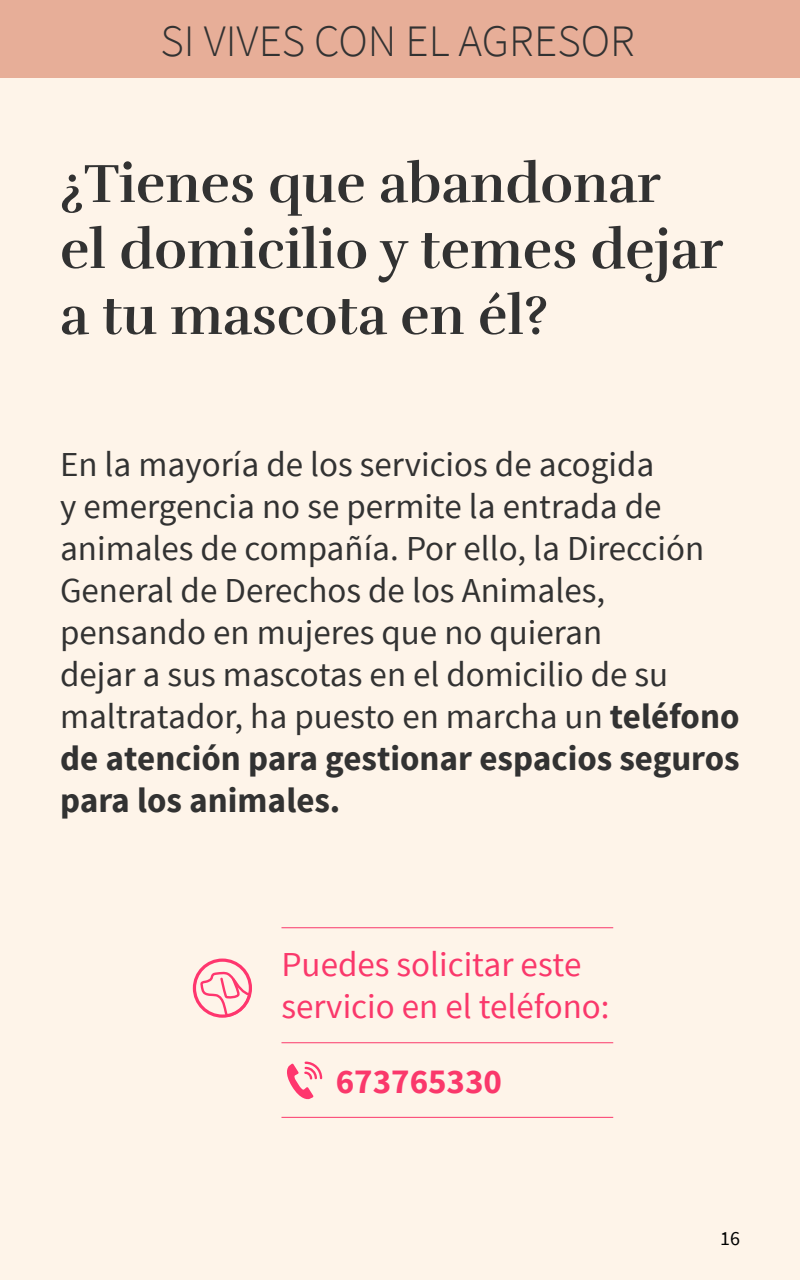
<style>
.page{position:relative;width:800px;height:1280px;background:#fef4e9}
.page>*{position:absolute;margin:0;border:0;box-sizing:border-box;transform-origin:0 0}
._02_pregunta{font:700 55px/66px "Rufina";color:#323232}
.t1{font:300 45px "Source Sans Pro";color:#323232}
._00_txt{font:35px/42px "Source Sans Pro";color:#323232}
._00_txt-2{font:35px/42px "Source Sans Pro";color:#fa386b}
._00_txt-3{font:700 35px "Source Sans Pro";color:#fa386b}
.t2{font:20px "Source Sans Pro";color:#000}
.s1{font-weight:700}
</style>
<div class="page">
<div style="left:0;top:0;width:800px;height:78px;background:#e7ae98"></div>
<div style="left:193px;top:959px;width:59px;height:59px;border:3px solid #ff366e;border-radius:50%"></div>
<svg style="left:199px;top:971px;width:53px;height:47px"></svg>
<hr style="left:281px;top:927px;width:332px;height:1px;background:#fa386b">
<hr style="left:281px;top:1042px;width:332px;height:1px;background:#fb396c">
<hr style="left:281px;top:1117px;width:332px;height:1px;background:#fb396c">
<svg style="left:287px;top:1061px;width:36px;height:39px"></svg>
<p class="t1" style="left:161px;top:14px;width:476px">SI VIVES CON EL AGRESOR</p>
<p class="_02_pregunta" style="left:60px;top:151px;width:665px">¿Tienes que abandonar<br>el domicilio y temes dejar a tu mascota en él?</p>
<p class="_00_txt" style="left:60px;top:444px;width:681px">En la mayoría de los servicios de acogida<br>y emergencia no se permite la entrada de animales de compañía. Por ello, la Dirección General de Derechos de los Animales, pensando en mujeres que no quieran<br>dejar a sus mascotas en el domicilio de su maltratador, ha puesto en marcha un <span class="s1">teléfono de atención para gestionar espacios seguros para los animales.</span></p>
<p class="_00_txt-2" style="left:281px;top:944px;width:330px">Puedes solicitar este servicio en el teléfono:</p>
<p class="_00_txt-3" style="left:336px;top:1059px;width:168px">673765330</p>
<p class="t2" style="left:720px;top:1226px;width:21px">16</p>
</div>
